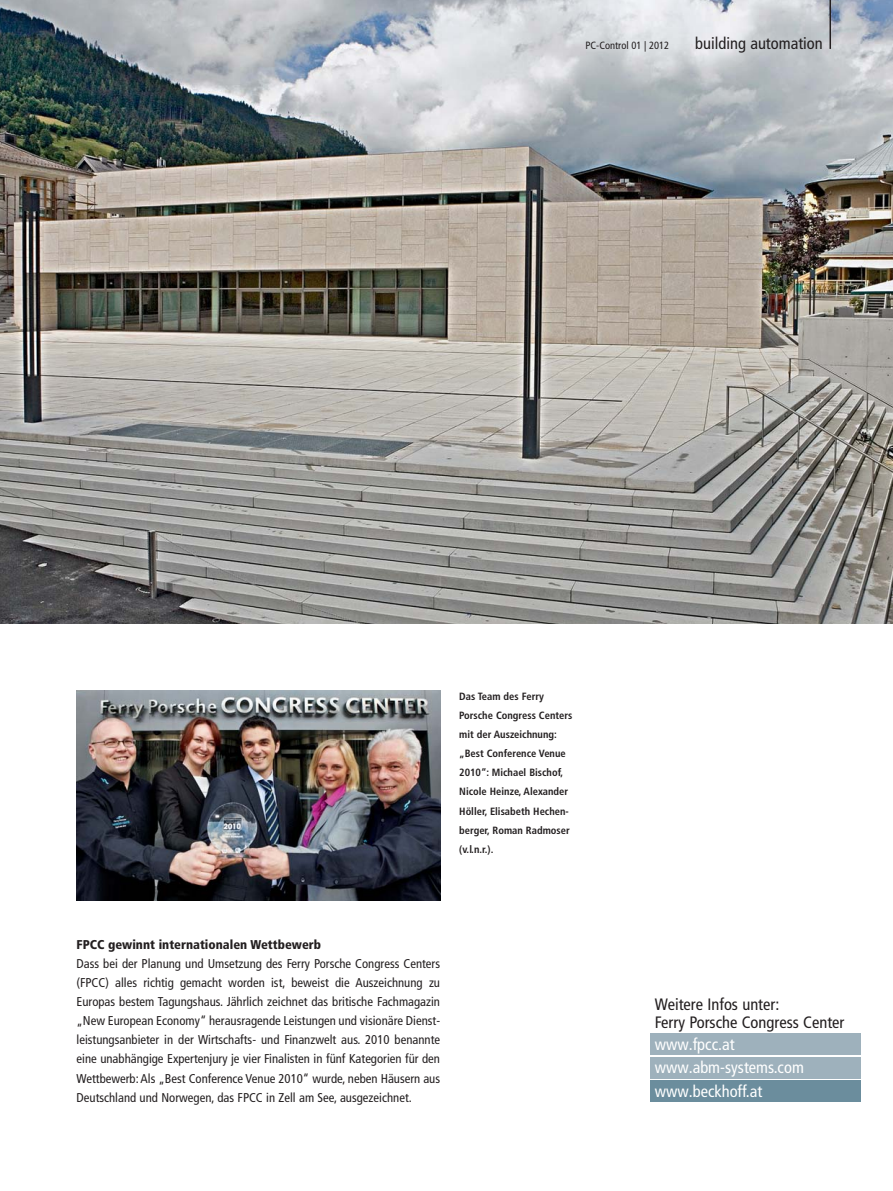
<style>
.page{position:relative;width:893px;height:1191px;background:#fff}
.page>*{position:absolute;margin:0;border:0;box-sizing:border-box;transform-origin:0 0}
.t1{font:condensed 16.5px/18px "Frutiger LT Pro";color:#231f20}
.t2{font:condensed 16.5px/23.4px "Frutiger LT Pro";color:#fff}
.t3{font:condensed 12.75px/19.2px "Frutiger LT Pro";color:#231f20;text-align:justify}
.t4{font:900 condensed 12.75px "Frutiger LT Pro";color:#231f20}
.t5{font:700 condensed 10.5px/19.2px "Frutiger LT Pro";color:#231f20}
.t6{font:condensed 10.5px "Frutiger LT Pro";color:#231f20}
</style>
<div class="page">
<img style="left:0;top:0;width:893px;height:623px">
<img style="left:77px;top:690px;width:363px;height:210px">
<hr style="left:829px;top:0;width:2px;height:49px;background:#231f20">
<div style="left:651px;top:1033px;width:210px;height:21px;background:#9eb1bc"></div>
<div style="left:651px;top:1057px;width:210px;height:21px;background:#9eb1bc"></div>
<div style="left:651px;top:1080px;width:210px;height:21px;background:#6b8d9d"></div>
<p class="t6" style="left:586px;top:41px;width:85px">PC-Control 01 | 2012</p>
<p class="t1" style="left:695px;top:36px;width:129px">building automation</p>
<p class="t5" style="left:459px;top:687px;width:115px">Das Team des Ferry<br>Porsche Congress Centers mit der Aus zeichnung: „Best Conference Venue<br>2010“: Michael Bischof,<br>Nicole Heinze, Alexander<br>Höller, Elisabeth Hechen&shy;berger, Roman Radmoser (v.l.n.r.).</p>
<p class="t4" style="left:77px;top:939px;width:246px">FPCC gewinnt internationalen Wettbewerb</p>
<p class="t3" style="left:77px;top:955px;width:365px">Dass bei der Planung und Umsetzung des Ferry Porsche Congress Centers (FPCC) alles richtig gemacht worden ist, beweist die Auszeichnung zu Europas bestem Tagungshaus. Jährlich zeichnet das britische Fachmagazin „New European Economy“ herausragende Leistungen und visionäre Dienst&shy;leistungsanbieter in der Wirtschafts- und Finanzwelt aus. 2010 benannte eine unabhängige Expertenjury je vier Finalisten in fünf Kategorien für den Wettbewerb: Als „Best Conference Venue 2010“ wurde, neben Häusern aus Deutschland und Norwegen, das FPCC in Zell am See, ausgezeichnet.</p>
<p class="t1" style="left:655px;top:997px;width:191px">Weitere Infos unter:<br>Ferry Porsche Congress Center</p>
<p class="t2" style="left:655px;top:1034px;width:151px">www.fpcc.at www.abm-systems.com www.beckhoff.at</p>
</div>
